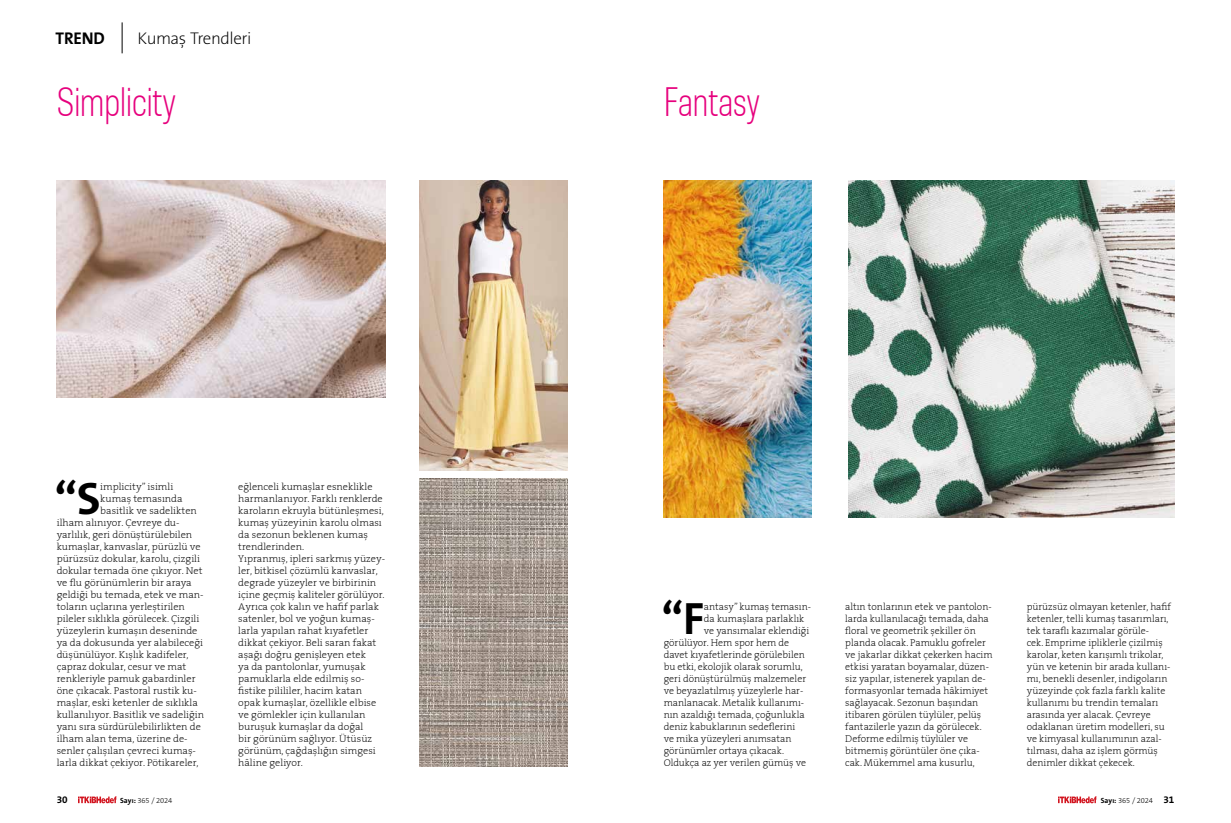
<style>
.page{position:relative;width:1231px;height:823px;background:#fff}
.page>*{position:absolute;margin:0;border:0;box-sizing:border-box;transform-origin:0 0}
.t1{font:700 45.6px "The Sans B W7";color:#000;scale:1.04 1}
.t2{font:700 45.6px "The Sans B W7";color:#000}
.t3{font:300 semi-condensed 40px "Molde";color:#e6007d;scale:.89 1}
.t4{font:200 17px "The Sans B W2";letter-spacing:-.025em;color:#000}
.t5{font:700 17px "The Sans B W7";letter-spacing:-.01em;color:#000}
.t6{font:10px/12px "The Serif";color:#000;scale:1.04 1}
.t7{font:10px/12px "The Serif";color:#000}
.t8{font:700 10px "The Sans B W7";color:#000}
.t9{font:300 7.5px "The Sans B W3";letter-spacing:-.015em;color:#000}
.s1{font-family:"The Sans B W7";font-weight:700}
.s2{font-family:"The Sans B W7";font-weight:700;font-size:10px}
</style>
<div class="page">
<svg style="left:78px;top:796px;width:38px;height:6px"></svg>
<svg style="left:1058px;top:796px;width:38px;height:6px"></svg>
<img style="left:57px;top:180px;width:329px;height:217px">
<img style="left:420px;top:180px;width:147px;height:290px">
<img style="left:420px;top:478px;width:147px;height:287px">
<hr style="left:122px;top:22px;width:1px;height:31px;background:#000">
<img style="left:848px;top:180px;width:326px;height:337px">
<img style="left:663px;top:180px;width:148px;height:337px">
<h3 class="t5" style="left:56px;top:27px;width:51px">TREND</h3>
<h3 class="t4" style="left:138px;top:27px;width:115px">Kumaş Trendleri</h3>
<h2 class="t3" style="left:57px;top:78px;width:135px">Simplicity</h2>
<h2 class="t3" style="left:663px;top:78px;width:109px">Fantasy</h2>
<h1 class="t1" style="left:54px;top:469px;width:46px">“S</h1>
<p class="t6" style="left:100px;top:479px;width:72px">implicity” isimli</p>
<p class="t6" style="left:100px;top:491px;width:81px">kumaş temasında</p>
<p class="t6" style="left:100px;top:503px;width:94px">basitlik ve sadelikten</p>
<p class="t6" style="left:57px;top:515px;width:120px">ilham alınıyor. Çevreye du-</p>
<p class="t6" style="left:57px;top:527px;width:132px">yarlılık, geri dönüştürülebilen</p>
<p class="t6" style="left:57px;top:539px;width:140px">kumaşlar, kanvaslar, pürüzlü ve</p>
<p class="t6" style="left:57px;top:551px;width:139px">pürüzsüz dokular, karolu, çizgili</p>
<p class="t6" style="left:57px;top:563px;width:142px">dokular temada öne çıkıyor. Net</p>
<p class="t6" style="left:57px;top:575px;width:131px">ve flu görünümlerin bir araya</p>
<p class="t6" style="left:57px;top:587px;width:143px">geldiği bu temada, etek ve man-</p>
<p class="t6" style="left:57px;top:599px;width:125px">toların uçlarına yerleştirilen</p>
<p class="t6" style="left:57px;top:611px;width:139px">pileler sıklıkla görülecek. Çizgili</p>
<p class="t6" style="left:57px;top:623px;width:137px">yüzeylerin kumaşın deseninde</p>
<p class="t6" style="left:57px;top:635px;width:142px">ya da dokusunda yer alabileceği</p>
<p class="t6" style="left:57px;top:647px;width:128px">düşünülüyor. Kışlık kadifeler,</p>
<p class="t6" style="left:57px;top:659px;width:126px">çapraz dokular, cesur ve mat</p>
<p class="t6" style="left:57px;top:671px;width:135px">renkleriyle pamuk gabardinler</p>
<p class="t6" style="left:57px;top:683px;width:136px">öne çıkacak. Pastoral rustik ku-</p>
<p class="t6" style="left:57px;top:695px;width:137px">maşlar, eski ketenler de sıklıkla</p>
<p class="t6" style="left:57px;top:707px;width:143px">kullanılıyor. Basitlik ve sadeliğin</p>
<p class="t6" style="left:57px;top:719px;width:140px">yanı sıra sürdürülebilirlikten de</p>
<p class="t6" style="left:57px;top:731px;width:127px">ilham alan tema, üzerine de-</p>
<p class="t6" style="left:57px;top:743px;width:135px">senler çalışılan çevreci kumaş-</p>
<p class="t6" style="left:57px;top:755px;width:138px">larla dikkat çekiyor. Pötikareler,</p>
<p class="t6" style="left:238px;top:479px;width:143px">eğlenceli kumaşlar esneklikle harmanlanıyor. Farklı renklerde karoların ekruyla bütünleşmesi, kumaş yüzeyinin karolu olması da sezonun beklenen kumaş trendlerinden.<br>Yıpranmış, ipleri sarkmış yüzey&shy;ler, bitkisel çözümlü kanvaslar, degrade yüzeyler ve birbirinin içine geçmiş kaliteler görülüyor.<br>Ayrıca çok kalın ve hafif parlak satenler, bol ve yoğun kumaş&shy;larla yapılan rahat kıyafetler dikkat çekiyor. Beli saran fakat aşağı doğru genişleyen etek<br>ya da pantolonlar, yumuşak pamuklarla elde edilmiş so&shy;fistike pilililer, hacim katan opak kumaşlar, özellikle elbise ve gömlekler için kullanılan buruşuk kumaşlar da doğal<br>bir görünüm sağlıyor. Ütüsüz görünüm, çağdaşlığın simgesi hâline geliyor.</p>
<h1 class="t2" style="left:661px;top:588px;width:44px">“F</h1>
<p class="t7" style="left:703px;top:599px;width:109px">antasy” kumaş temasın-</p>
<p class="t7" style="left:703px;top:611px;width:102px">da kumaşlara parlaklık</p>
<p class="t7" style="left:703px;top:623px;width:107px">ve yansımalar eklendiği</p>
<p class="t7" style="left:663px;top:635px;width:127px">görülüyor. Hem spor hem de</p>
<p class="t7" style="left:663px;top:647px;width:143px">davet kıyafetlerinde görülebilen</p>
<p class="t7" style="left:663px;top:659px;width:140px">bu etki, ekolojik olarak sorumlu,</p>
<p class="t7" style="left:663px;top:671px;width:144px">geri dönüştürülmüş malzemeler</p>
<p class="t7" style="left:663px;top:683px;width:141px">ve beyazlatılmış yüzeylerle har-</p>
<p class="t7" style="left:663px;top:695px;width:142px">manlanacak. Metalik kullanımı-</p>
<p class="t7" style="left:663px;top:707px;width:142px">nın azaldığı temada, çoğunlukla</p>
<p class="t7" style="left:663px;top:719px;width:133px">deniz kabuklarının sedeflerini</p>
<p class="t7" style="left:663px;top:731px;width:129px">ve mika yüzeyleri anımsatan</p>
<p class="t7" style="left:663px;top:743px;width:122px">görünümler ortaya çıkacak.</p>
<p class="t7" style="left:663px;top:755px;width:144px">Oldukça az yer verilen gümüş ve</p>
<p class="t7" style="left:845px;top:599px;width:149px">altın tonlarının etek ve pantolon&shy;larda kullanılacağı temada, daha floral ve geometrik şekiller ön planda olacak. Pamuklu gofreler ve jakarlar dikkat çekerken hacim etkisi yaratan boyamalar, düzen&shy;siz yapılar, istenerek yapılan de&shy;formasyonlar temada hâkimiyet sağlayacak. Sezonun başından itibaren görülen tüylüler, pelüş fantazilerle yazın da görülecek.<br>Deforme edilmiş tüylüler ve bitmemiş görüntüler öne çıka&shy;cak. Mükemmel ama kusurlu,</p>
<p class="t7" style="left:1026px;top:599px;width:146px">pürüzsüz olmayan ketenler, hafif ketenler, telli kumaş tasarımları, tek taraflı kazımalar görüle-<br>cek. Emprime ipliklerle çizilmiş karolar, keten karışımlı trikolar, yün ve ketenin bir arada kullanı&shy;mı, benekli desenler, indigoların yüzeyinde çok fazla farklı kalite kullanımı bu trendin temaları arasında yer alacak. Çevreye odaklanan üretim modelleri, su ve kimyasal kullanımının azal&shy;tılması, daha az işlem görmüş denimler dikkat çekecek.</p>
<p class="t8" style="left:57px;top:792px;width:12px">30</p>
<p class="t9" style="left:120px;top:795px;width:54px"><span class="s1">Sayı:</span> 365 / 2024</p>
<p class="t9" style="left:1100px;top:795px;width:75px"><span class="s1">Sayı:</span> 365 / 2024 <span class="s2">31</span></p>
</div>
